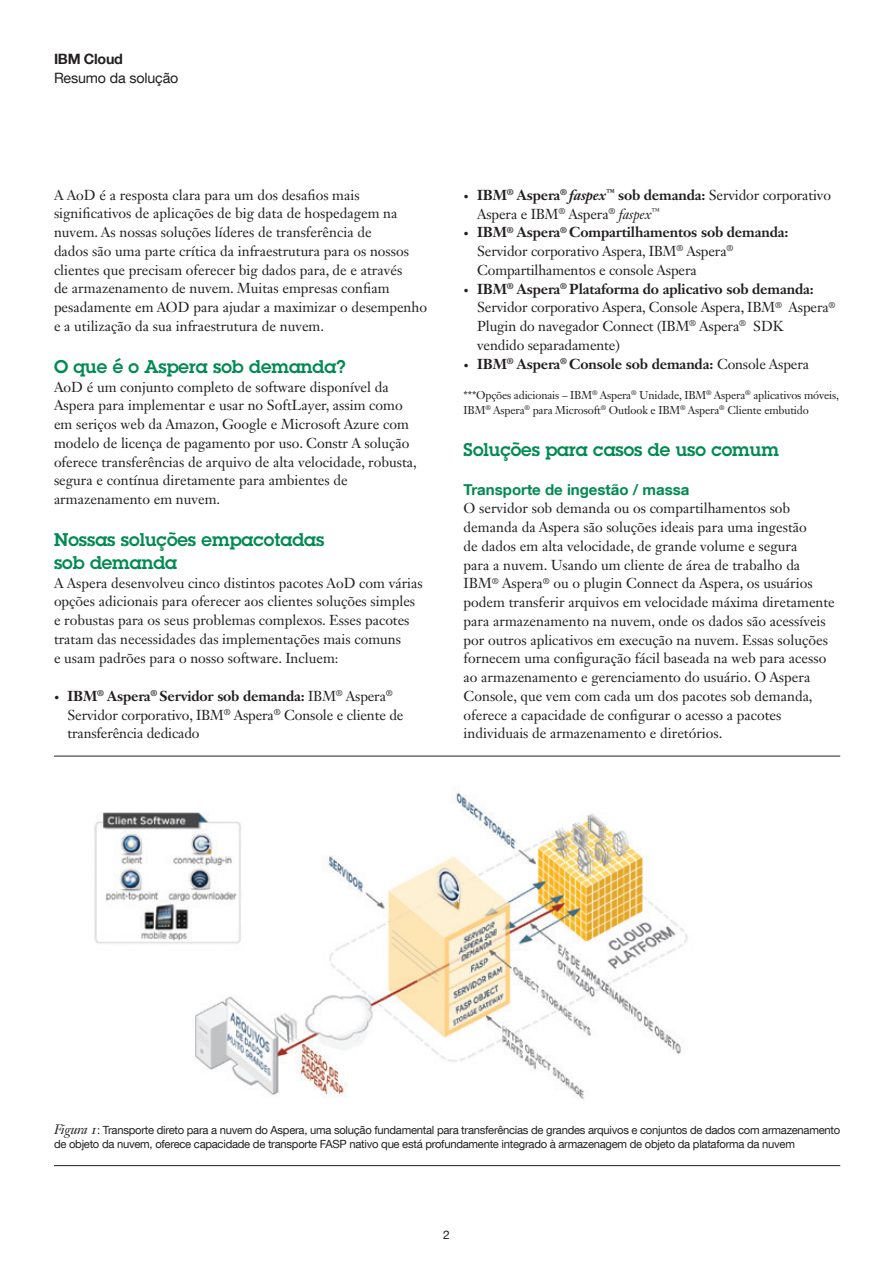
<style>
.page{position:relative;width:893px;height:1263px;background:#fff}
.page>*{position:absolute;margin:0;border:0;box-sizing:border-box;transform-origin:0 0}
._2C_body{font:600 18px/22.5px "Lubalin Graph Std";color:#008a52}
._2C_body-2{font:700 15px "Helvetica Neue LT Com";color:#008a52}
._2C_body-3{font:14.25px/18.8px "Janson Text LT Std";color:#231f20}
.t1{font:700 14.25px "Janson Text LT Std";letter-spacing:-.01em;color:#231f20}
._0A_collateral_type{font:14.25px "Helvetica Neue LT Com";letter-spacing:-.01em;color:#231f20}
._0A_business_unit{font:700 14.25px "Helvetica Neue LT Com";letter-spacing:-.02em;color:#231f20}
._0B_industry_area{font:12px "Helvetica Neue LT Com";color:#231f20}
._2E_figure_caption{font:11.25px/13.5px "Helvetica Neue LT Com";letter-spacing:-.025em;color:#231f20}
._2C_body-4{font:11.25px/15px "Janson Text LT Std";letter-spacing:-.015em;color:#231f20}
.s1{font-weight:700;font-size:9.75px}
.s2{font-weight:700}
.s3{font-weight:700;font-style:italic}
.s4{font-style:italic}
.s5{font-size:9.75px}
.s6{font-weight:400}
.s7{font-family:"Janson Text LT Std";font-style:italic;font-size:13.5px}
</style>
<div class="page">
<hr style="left:54px;top:756px;width:786px;height:1px;background:#231f20">
<hr style="left:54px;top:1165px;width:786px;height:1px;background:#231f20">
<img style="left:94px;top:793px;width:594px;height:306px">
<div style="left:626px;top:1068px;width:190px;height:41px;background:#fff"></div>
<p class="_0A_business_unit" style="left:54px;top:50px;width:70px">IBM Cloud</p>
<p class="_0A_collateral_type" style="left:54px;top:69px;width:126px">Resumo da solução</p>
<p class="_2C_body-3" style="left:54px;top:185px;width:375px">A AoD é a resposta clara para um dos desafios mais significativos de aplicações de big data de hospedagem na nuvem. As nossas soluções líderes de transferência de<br>dados são uma parte crítica da infraestrutura para os nossos clientes que precisam oferecer big dados para, de e através<br>de armazenamento de nuvem. Muitas empresas confiam pesadamente em AOD para ajudar a maximizar o desempenho e a utilização da sua infraestrutura de nuvem.</p>
<p class="_2C_body" style="left:54px;top:355px;width:293px">O que é o Aspera sob demanda?</p>
<p class="_2C_body-3" style="left:54px;top:377px;width:364px">AoD é um conjunto completo de software disponível da Aspera para implementar e usar no SoftLayer, assim como em seriços web da Amazon, Google e Microsoft Azure com modelo de licença de pagamento por uso. Constr A solução oferece transferências de arquivo de alta velocidade, robusta, segura e contínua diretamente para ambientes de armazenamento em nuvem.</p>
<p class="_2C_body" style="left:54px;top:528px;width:272px">Nossas soluções empacotadas sob demanda</p>
<p class="_2C_body-3" style="left:54px;top:573px;width:370px">A Aspera desenvolveu cinco distintos pacotes AoD com várias opções adicionais para oferecer aos clientes soluções simples e robustas para os seus problemas complexos. Esses pacotes tratam das necessidades das implementações mais comuns<br>e usam padrões para o nosso software. Incluem:</p>
<p class="_2C_body-3" style="left:68px;top:686px;width:337px;text-indent:-14px"><span class="s1">•</span> <span class="s2">IBM</span><sup>®</sup> <span class="s2">Aspera</span><sup>®</sup> <span class="s2">Servidor sob demanda:</span> IBM<sup>®</sup> Aspera<sup>®<br></sup>Servidor corporativo, IBM<sup>®</sup> Aspera<sup>®</sup> Console e cliente de transferência dedicado</p>
<p class="_2C_body-3" style="left:477px;top:185px;width:355px;text-indent:-14px"><span class="s1">•</span> <span class="s2">IBM</span><sup>®</sup> <span class="s2">Aspera</span><sup>®</sup> <span class="s3">faspex</span><sup>™</sup> <span class="s2">sob demanda:</span> Servidor corporativo<br>Aspera e IBM<sup>®</sup> Aspera<sup>®</sup> <span class="s4">faspex</span><sup>™</sup></p>
<p class="_2C_body-3" style="left:477px;top:223px;width:313px;text-indent:-14px"><span class="s1">•</span> <span class="s2">IBM</span><sup>®</sup> <span class="s2">Aspera</span><sup>®</sup> <span class="s2">Compartilhamentos sob demanda:<br></span>Servidor corporativo Aspera, IBM<sup>®</sup> Aspera<sup>®<br></sup>Compartilhamentos e console Aspera</p>
<p class="_2C_body-3" style="left:477px;top:279px;width:360px;text-indent:-14px"><span class="s1">•</span> <span class="s2">IBM</span><sup>®</sup> <span class="s2">Aspera</span><sup>®</sup> <span class="s2">Plataforma do aplicativo sob demanda:<br></span>Servidor corporativo Aspera, Console Aspera, IBM<sup>®</sup> Aspera<sup>® </sup>Plugin do navegador Connect (IBM<sup>®</sup> Aspera<sup>®</sup> SDK<br>vendido separadamente)</p>
<p class="t1" style="left:464px;top:354px;width:347px"><span class="s5">•</span> IBM<sup>®</sup> Aspera<sup>®</sup> Console sob demanda: <span class="s6">Console Aspera</span></p>
<p class="_2C_body-4" style="left:464px;top:387px;width:377px">***Opções adicionais – IBM<sup>®</sup> Aspera<sup>®</sup> Unidade, IBM<sup>®</sup> Aspera<sup>®</sup> aplicativos móveis,<br>IBM<sup>®</sup> Aspera<sup>®</sup> para Microsoft<sup>®</sup> Outlook e IBM<sup>®</sup> Aspera<sup>®</sup> Cliente embutido</p>
<p class="_2C_body" style="left:464px;top:438px;width:317px">Soluções para casos de uso comum</p>
<p class="_2C_body-2" style="left:464px;top:480px;width:227px">Transporte de ingestão / massa</p>
<p class="_2C_body-3" style="left:464px;top:499px;width:373px">O servidor sob demanda ou os compartilhamentos sob demanda da Aspera são soluções ideais para uma ingestão<br>de dados em alta velocidade, de grande volume e segura<br>para a nuvem. Usando um cliente de área de trabalho da IBM<sup>®</sup> Aspera<sup>®</sup> ou o plugin Connect da Aspera, os usuários podem transferir arquivos em velocidade máxima diretamente para armazenamento na nuvem, onde os dados são acessíveis por outros aplicativos em execução na nuvem. Essas soluções fornecem uma configuração fácil baseada na web para acesso ao armazenamento e gerenciamento do usuário. O Aspera Console, que vem com cada um dos pacotes sob demanda, oferece a capacidade de configurar o acesso a pacotes individuais de armazenamento e diretórios.</p>
<p class="_2E_figure_caption" style="left:54px;top:1123px;width:788px"><span class="s7">Figura 1</span>: Transporte direto para a nuvem do Aspera, uma solução fundamental para transferências de grandes arquivos e conjuntos de dados com armazenamento de objeto da nuvem, oferece capacidade de transporte FASP nativo que está profundamente integrado à armazenagem de objeto da plataforma da nuvem</p>
<p class="_0B_industry_area" style="left:443px;top:1227px;width:8px">2</p>
</div>
